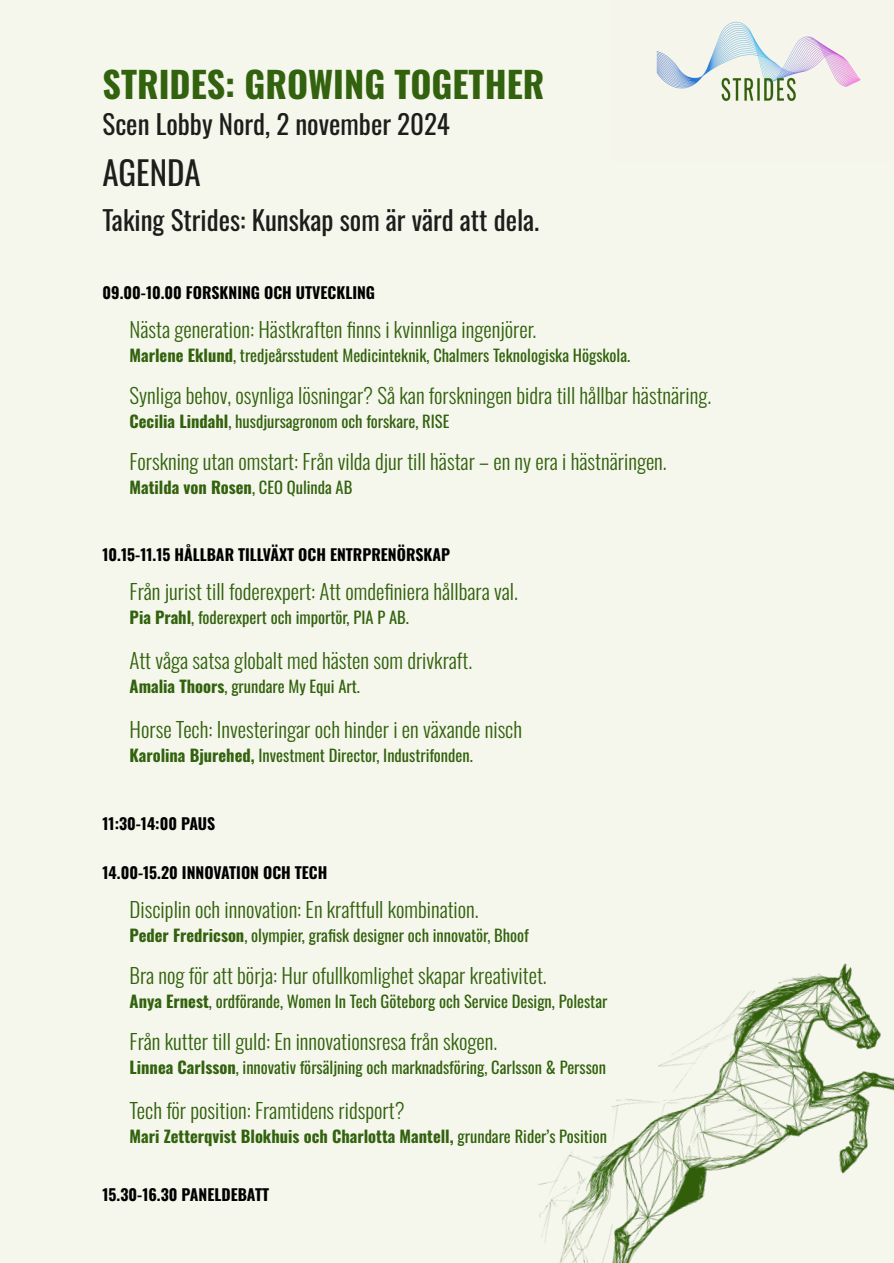
<style>
.page{position:relative;width:894px;height:1263px;background:#fff}
.page>*{position:absolute;margin:0;border:0;box-sizing:border-box;transform-origin:0 0}
.t1{font:700 36px "Oswald";color:#32620e}
.t2{font:33px "Oswald";color:#1d1d1b}
.t3{font:27px "Oswald";color:#1d1d1b}
.t4{font:300 21px "Oswald";color:#32620e}
.t5{font:16.5px "Oswald";color:#32620e}
.t6{font:700 16.5px "Oswald";color:#32620e}
.t7{font:700 15.75px "Oswald";color:#000}
.s1{font-weight:700}
.s2{font-weight:400}
</style>
<div class="page">
<div style="left:0;top:0;width:893px;height:1263px;background:#f6f7ec"></div>
<img style="left:656px;top:21px;width:205px;height:80px">
<img style="left:538px;top:963px;width:355px;height:300px">
<p class="t1" style="left:102px;top:56px;width:443px">STRIDES: GROWING TOGETHER</p>
<p class="t3" style="left:102px;top:103px;width:349px">Scen Lobby Nord, 2 november 2024</p>
<p class="t2" style="left:102px;top:147px;width:100px">AGENDA</p>
<p class="t3" style="left:102px;top:199px;width:438px">Taking Strides: Kunskap som är värd att dela.</p>
<p class="t7" style="left:102px;top:280px;width:274px">09.00-10.00 FORSKNING OCH UTVECKLING</p>
<p class="t4" style="left:129px;top:313px;width:408px">Nästa generation: Hästkraften finns i kvinnliga ingenjörer.</p>
<p class="t5" style="left:129px;top:342px;width:502px"><span class="s1">Marlene Eklund</span>, tredjeårsstudent Medicinteknik, Chalmers Teknologiska Högskola.</p>
<p class="t4" style="left:129px;top:379px;width:583px">Synliga behov, osynliga lösningar? Så kan forskningen bidra till hållbar hästnäring.</p>
<p class="t5" style="left:129px;top:408px;width:321px"><span class="s1">Cecilia Lindahl</span>, husdjursagronom och forskare, RISE</p>
<p class="t4" style="left:129px;top:445px;width:538px">Forskning utan omstart: Från vilda djur till hästar – en ny era i hästnäringen.</p>
<p class="t6" style="left:129px;top:474px;width:224px">Matilda von Rosen<span class="s2">, CEO Qulinda AB</span></p>
<p class="t7" style="left:102px;top:543px;width:349px">10.15-11.15 HÅLLBAR TILLVÄXT OCH ENTRPRENÖRSKAP</p>
<p class="t4" style="left:129px;top:575px;width:389px">Från jurist till foderexpert: Att omdefiniera hållbara val.</p>
<p class="t5" style="left:129px;top:605px;width:281px"><span class="s1">Pia Prahl</span>, foderexpert och importör, PIA P AB.</p>
<p class="t4" style="left:129px;top:644px;width:344px">Att våga satsa globalt med hästen som drivkraft.</p>
<p class="t5" style="left:129px;top:674px;width:232px"><span class="s1">Amalia Thoors</span>, grundare My Equi Art.</p>
<p class="t4" style="left:129px;top:713px;width:394px">Horse Tech: Investeringar och hinder i en växande nisch</p>
<p class="t5" style="left:129px;top:743px;width:344px"><span class="s1">Karolina Bjurehed,</span> Investment Director, Industrifonden.</p>
<p class="t7" style="left:102px;top:811px;width:114px">11:30-14:00 PAUS</p>
<p class="t7" style="left:102px;top:861px;width:226px">14.00-15.20 INNOVATION OCH TECH</p>
<p class="t4" style="left:129px;top:893px;width:350px">Disciplin och innovation: En kraftfull kombination.</p>
<p class="t5" style="left:129px;top:923px;width:401px"><span class="s1">Peder Fredricson</span>, olympier, grafisk designer och innovatör, Bhoof</p>
<p class="t4" style="left:129px;top:959px;width:418px">Bra nog för att börja: Hur ofullkomlighet skapar kreativitet.</p>
<p class="t5" style="left:129px;top:989px;width:479px"><span class="s1">Anya Ernest</span>, ordförande, Women In Tech Göteborg och Service Design, Polestar</p>
<p class="t4" style="left:129px;top:1025px;width:369px">Från kutter till guld: En innovationsresa från skogen.</p>
<p class="t5" style="left:129px;top:1055px;width:478px"><span class="s1">Linnea Carlsson</span>, innovativ försäljning och marknadsföring, Carlsson &amp; Persson</p>
<p class="t4" style="left:129px;top:1094px;width:276px">Tech för position: Framtidens ridsport?</p>
<p class="t6" style="left:129px;top:1124px;width:478px">Mari Zetterqvist Blokhuis och Charlotta Mantell, <span class="s2">grundare Rider’s Position</span></p>
<p class="t7" style="left:102px;top:1182px;width:168px">15.30-16.30 PANELDEBATT</p>
</div>
